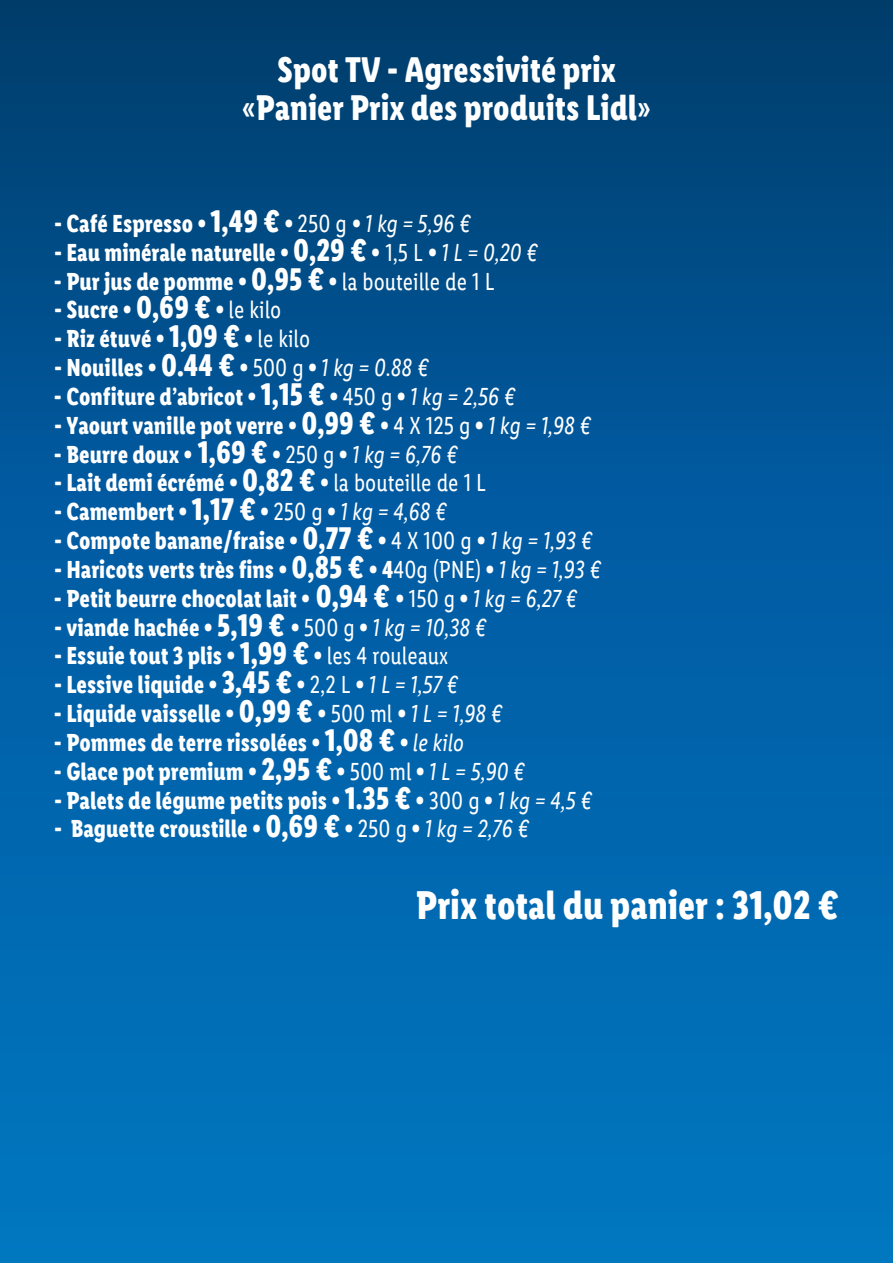
<style>
.page{position:relative;width:893px;height:1263px;background:#fff}
.page>*{position:absolute;margin:0;border:0;box-sizing:border-box;transform-origin:0 0}
.t1{font:700 40.5px "Lidl Font Cond Pro";color:#fff;scale:.95 1}
.t2{font:700 36px/38.1px "Lidl Font Cond Pro";color:#fff;text-align:center;scale:.95 1}
.t3{font:700 24.9px "Lidl Font Cond Pro";color:#fff;scale:.95 1}
.s1{font-size:31.65px}
.s2{font-weight:400}
.s3{font-weight:400;font-style:italic}
</style>
<div class="page">
<div style="left:0;top:0;width:893px;height:1262px;background:linear-gradient(to bottom,#004077,#007ac9)"></div>
<h2 class="t2" style="left:242px;top:50px;width:431px">Spot TV - Agressivité prix «Panier Prix des produits Lidl»</h2>
<p class="t3" style="left:54px;top:208px;width:440px">- Café Espresso • <span class="s1">1,49 €</span> • <span class="s2">250 g</span> • <span class="s3">1 kg = 5,96 €</span></p>
<p class="t3" style="left:54px;top:237px;width:511px">- Eau minérale naturelle • <span class="s1">0,29 €</span> • <span class="s2">1,5 L</span> • <span class="s3">1 L = 0,20 €</span></p>
<p class="t3" style="left:54px;top:266px;width:465px">- Pur jus de pomme • <span class="s1">0,95 €</span> • <span class="s2">la bouteille de 1 L</span></p>
<p class="t3" style="left:54px;top:295px;width:241px">- Sucre • <span class="s1">0,69 €</span> • <span class="s2">le kilo</span></p>
<p class="t3" style="left:54px;top:324px;width:271px">- Riz étuvé • <span class="s1">1,09 €</span> • <span class="s2">le kilo</span></p>
<p class="t3" style="left:54px;top:353px;width:396px">- Nouilles • <span class="s1">0.44 €</span> • <span class="s2">500 g</span> • <span class="s3">1 kg = 0.88 €</span></p>
<p class="t3" style="left:54px;top:381px;width:487px">- Confiture d’abricot • <span class="s1">1,15 €</span> • <span class="s2">450 g</span> • <span class="s3">1 kg = 2,56 €</span></p>
<p class="t3" style="left:54px;top:410px;width:567px">- Yaourt vanille pot verre • <span class="s1">0,99 €</span> • <span class="s2">4 X 125 g</span> • <span class="s3">1 kg = 1,98 €</span></p>
<p class="t3" style="left:54px;top:439px;width:426px">- Beurre doux • <span class="s1">1,69 €</span> • <span class="s2">250 g</span> • <span class="s3">1 kg = 6,76 €</span></p>
<p class="t3" style="left:54px;top:468px;width:456px">- Lait demi écrémé • <span class="s1">0,82 €</span> • <span class="s2">la bouteille de 1 L</span></p>
<p class="t3" style="left:54px;top:497px;width:415px">- Camembert • <span class="s1">1,17 €</span> • <span class="s2">250 g</span> • <span class="s3">1 kg = 4,68 €</span></p>
<p class="t3" style="left:54px;top:526px;width:568px">- Compote banane/fraise • <span class="s1">0,77 €</span> • <span class="s2">4 X 100 g</span> • <span class="s3">1 kg = 1,93 €</span></p>
<p class="t3" style="left:54px;top:554px;width:577px">- Haricots verts très fins • <span class="s1">0,85 €</span> • 4<span class="s2">40g (PNE)</span> • <span class="s3">1 kg = 1,93 €</span></p>
<p class="t3" style="left:54px;top:583px;width:552px">- Petit beurre chocolat lait • <span class="s1">0,94 €</span> • <span class="s2">150 g</span> • <span class="s3">1 kg = 6,27 €</span></p>
<p class="t3" style="left:54px;top:612px;width:457px">- viande hachée • <span class="s1">5,19 €</span> • <span class="s2">500 g</span> • <span class="s3">1 kg = 10,38 €</span></p>
<p class="t3" style="left:54px;top:641px;width:417px">- Essuie tout 3 plis • <span class="s1">1,99 €</span> • <span class="s2">les 4 rouleaux</span></p>
<p class="t3" style="left:54px;top:670px;width:427px">- Lessive liquide • <span class="s1">3,45 €</span> • <span class="s2">2,2 L</span> • <span class="s3">1 L = 1,57 €</span></p>
<p class="t3" style="left:54px;top:698px;width:474px">- Liquide vaisselle • <span class="s1">0,99 €</span> • <span class="s2">500 ml</span> • <span class="s3">1 L = 1,98 €</span></p>
<p class="t3" style="left:54px;top:727px;width:433px">- Pommes de terre rissolées • <span class="s1">1,08 €</span> • <span class="s3">le kilo</span></p>
<p class="t3" style="left:54px;top:756px;width:497px">- Glace pot premium • <span class="s1">2,95 €</span> • <span class="s2">500 ml</span> • <span class="s3">1 L = 5,90 €</span></p>
<p class="t3" style="left:54px;top:785px;width:568px">- Palets de légume petits pois • <span class="s1">1.35 €</span> • <span class="s2">300 g</span> • <span class="s3">1 kg = 4,5 €</span></p>
<p class="t3" style="left:54px;top:814px;width:501px">- Baguette croustille • <span class="s1">0,69 €</span> • <span class="s2">250 g</span> • <span class="s3">1 kg = 2,76 €</span></p>
<h1 class="t1" style="left:416px;top:881px;width:447px">Prix total du panier : 31,02 €</h1>
</div>
